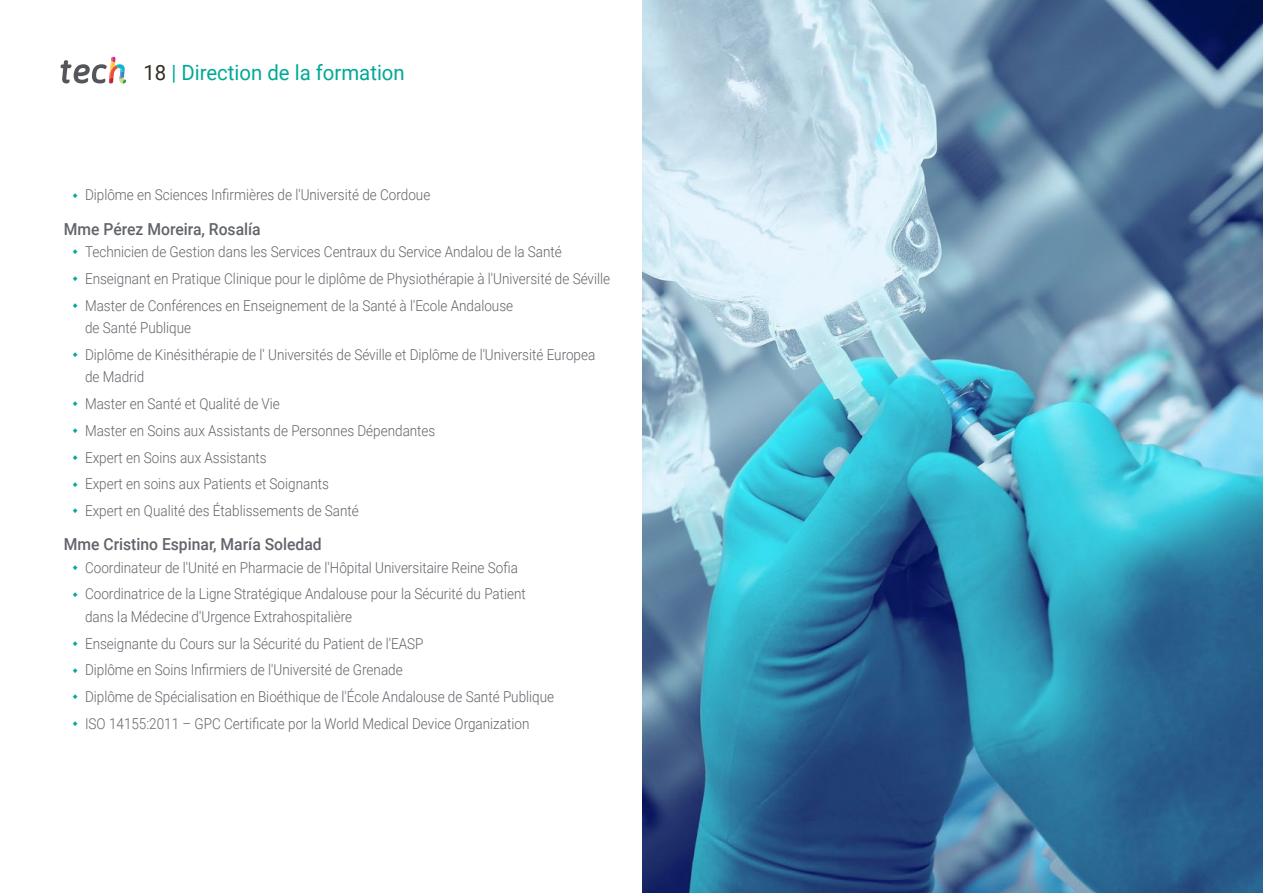
<style>
.page{position:relative;width:1263px;height:893px;background:#fff}
.page>*{position:absolute;margin:0;border:0;box-sizing:border-box;transform-origin:0 0}
.t1{font:21px "Roboto";color:#00a996}
.t2{font:500 16.5px "Roboto";color:#61646a;scale:.95 1}
.t3{font:300 15px/26.7px "Roboto";color:#61646a;scale:.9 1}
.s1{color:#312e20}
</style>
<div class="page">
<svg style="left:61px;top:57px;width:65px;height:27px"></svg>
<img style="left:642px;top:0;width:621px;height:893px">
<h1 class="t1" style="left:144px;top:57px;width:263px"><span class="s1">18</span> | Direction de la formation</h1>
<p class="t3" style="left:85px;top:181px;width:385px">Diplôme en Sciences Infirmières de l'Université de Cordoue</p>
<p class="t2" style="left:64px;top:217px;width:209px">Mme Pérez Moreira, Rosalía</p>
<p class="t3" style="left:85px;top:238px;width:585px">Technicien de Gestion dans les Services Centraux du Service Andalou de la Santé<br>Enseignant en Pratique Clinique pour le diplôme de Physiothérapie à l'Université de Séville<br>Master de Conférences en Enseignement de la Santé à l'Ecole Andalouse</p>
<p class="t3" style="left:85px;top:314px;width:568px">de Santé Publique<br>Diplôme de Kinésithérapie de l' Universités de Séville et Diplôme de l'Université Europea</p>
<p class="t3" style="left:85px;top:363px;width:391px">de Madrid<br>Master en Santé et Qualité de Vie<br>Master en Soins aux Assistants de Personnes Dépendantes Expert en Soins aux Assistants<br>Expert en soins aux Patients et Soignants<br>Expert en Qualité des Établissements de Santé</p>
<p class="t2" style="left:64px;top:533px;width:273px">Mme Cristino Espinar, María Soledad</p>
<p class="t3" style="left:85px;top:553px;width:491px">Coordinateur de l'Unité en Pharmacie de l'Hôpital Universitaire Reine Sofia<br>Coordinatrice de la Ligne Stratégique Andalouse pour la Sécurité du Patient</p>
<p class="t3" style="left:85px;top:603px;width:523px">dans la Médecine d'Urgence Extrahospitalière<br>Enseignante du Cours sur la Sécurité du Patient de l'EASP<br>Diplôme en Soins Infirmiers de l'Université de Grenade<br>Diplôme de Spécialisation en Bioéthique de l'École Andalouse de Santé Publique ISO 14155:2011 – GPC Certificate por la World Medical Device Organization</p>
</div>
